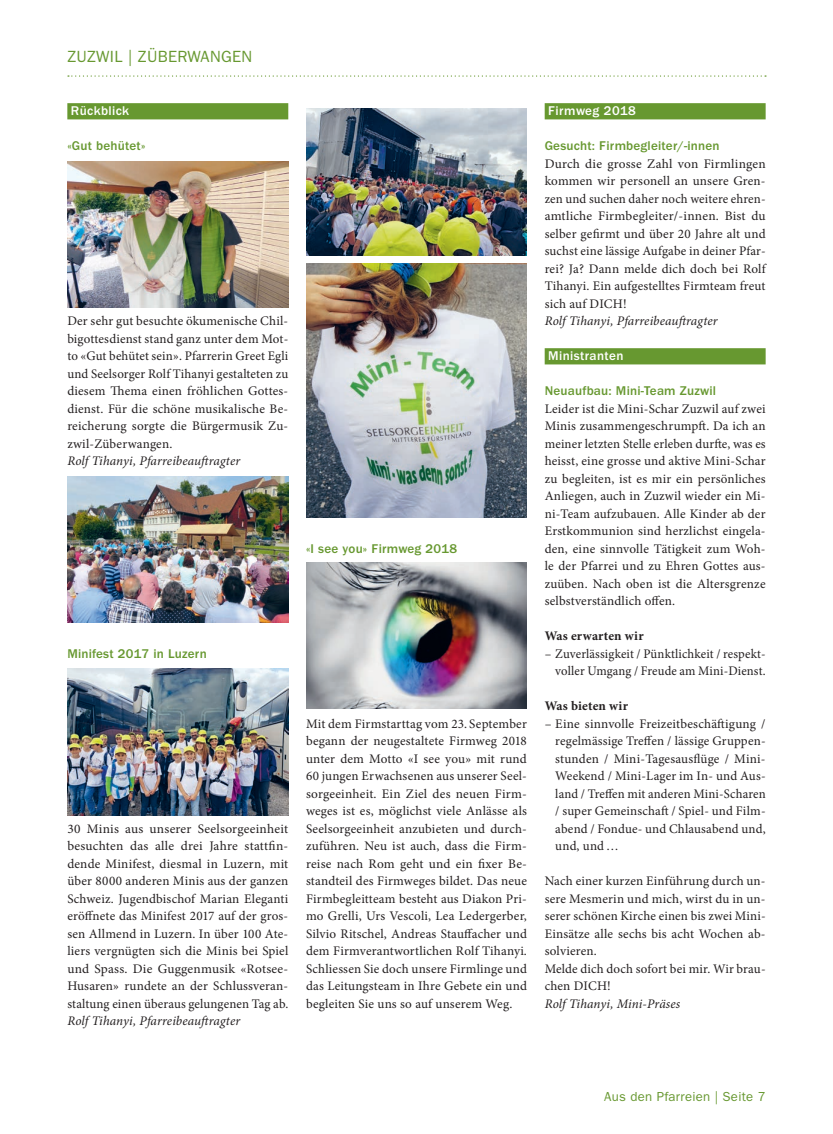
<style>
.page{position:relative;width:833px;height:1134px;background:#fff}
.page>*{position:absolute;margin:0;border:0;box-sizing:border-box;transform-origin:0 0}
.t1{font:16.25px "ITC Franklin Gothic Std";letter-spacing:.02em;color:#679830}
.t2{font:13.12px/17.5px "Minion Pro";letter-spacing:.015em;color:#231f20;text-align:justify}
.t3{font:italic 13.12px "Minion Pro";letter-spacing:.005em;color:#231f20}
.t4{font:500 13.12px "ITC Franklin Gothic Std";letter-spacing:.015em;color:#679830}
.t5{font:500 13.12px "ITC Franklin Gothic Std";letter-spacing:.03em;color:#fff}
.t6{font:700 13.12px "Minion Pro";letter-spacing:.015em;color:#231f20}
.t7{font:13.12px "ITC Franklin Gothic Std";letter-spacing:.02em;color:#679830}
</style>
<div class="page">
<svg style="left:68px;top:75px;width:698px;height:2px"></svg>
<div style="left:67px;top:103px;width:221px;height:16px;background:#679830"></div>
<img style="left:67px;top:161px;width:221px;height:147px">
<img style="left:67px;top:476px;width:221px;height:147px">
<img style="left:67px;top:669px;width:221px;height:146px">
<img style="left:306px;top:108px;width:221px;height:147px">
<img style="left:306px;top:264px;width:221px;height:253px">
<img style="left:306px;top:563px;width:221px;height:146px">
<div style="left:544px;top:103px;width:221px;height:16px;background:#679830"></div>
<div style="left:544px;top:348px;width:221px;height:16px;background:#679830"></div>
<p class="t1" style="left:67px;top:47px;width:186px">ZUZWIL | ZÜBERWANGEN</p>
<p class="t5" style="left:71px;top:103px;width:60px">Rückblick</p>
<p class="t4" style="left:67px;top:138px;width:79px">«Gut behütet»</p>
<p class="t2" style="left:67px;top:312px;width:222px">Der sehr gut besuchte ökumenische Chil&shy;bigottesdienst stand ganz unter dem Mot&shy;to «Gut behütet sein». Pfarrerin Greet Egli und Seelsorger Rolf Tihanyi gestalteten zu diesem Thema einen fröhlichen Gottes&shy;dienst. Für die schöne musikalische Be&shy;reicherung sorgte die Bürgermusik Zu&shy;zwil-Züberwangen.</p>
<p class="t3" style="left:67px;top:452px;width:174px">Rolf Tihanyi, Pfarreibeauftragter</p>
<p class="t4" style="left:306px;top:541px;width:152px">«I see you» Firmweg 2018</p>
<p class="t4" style="left:67px;top:646px;width:141px">Minifest 2017 in Luzern</p>
<p class="t2" style="left:67px;top:820px;width:222px;text-align:left">30 Minis aus unserer Seelsorgeeinheit besuchten das alle drei Jahre stattfin&shy;dende Minifest, diesmal in Luzern, mit über 8000 anderen Minis aus der ganzen Schweiz. Jugendbischof Marian Eleganti eröffnete das Minifest 2017 auf der gros&shy;sen Allmend in Luzern. In über 100 Ate&shy;liers vergnügten sich die Minis bei Spiel und Spass. Die Guggenmusik «Rotsee-Husaren» rundete an der Schlussveran&shy;staltung einen überaus gelungenen Tag ab.</p>
<p class="t3" style="left:67px;top:1012px;width:174px">Rolf Tihanyi, Pfarreibeauftragter</p>
<p class="t2" style="left:306px;top:715px;width:222px">Mit dem Firmstarttag vom 23. September begann der neugestaltete Firmweg 2018 unter dem Motto «I see you» mit rund 60 jungen Erwachsenen aus unserer Seel&shy;sorgeeinheit. Ein Ziel des neuen Firm&shy;weges ist es, möglichst viele Anlässe als Seelsorgeeinheit anzubieten und durch&shy;zuführen. Neu ist auch, dass die Firm&shy;reise nach Rom geht und ein fixer Be&shy;standteil des Firmweges bildet. Das neue Firmbegleitteam besteht aus Diakon Pri&shy;mo Grelli, Urs Vescoli, Lea Ledergerber, Silvio Ritschel, Andreas Stauffacher und dem Firmverantwortlichen Rolf Tihanyi.<br>Schliessen Sie doch unsere Firmlinge und das Leitungsteam in Ihre Gebete ein und begleiten Sie uns so auf unserem Weg.</p>
<p class="t5" style="left:548px;top:103px;width:89px">Firmweg 2018</p>
<p class="t4" style="left:544px;top:138px;width:176px">Gesucht: Firmbegleiter/-innen</p>
<p class="t2" style="left:544px;top:155px;width:222px">Durch die grosse Zahl von Firmlingen kommen wir personell an unsere Gren&shy;zen und suchen daher noch weitere ehren&shy;amtliche Firmbegleiter/-innen. Bist du selber gefirmt und über 20 Jahre alt und suchst eine lässige Aufgabe in deiner Pfar&shy;rei? Ja? Dann melde dich doch bei Rolf Tihanyi. Ein aufgestelltes Firmteam freut sich auf DICH!</p>
<p class="t3" style="left:544px;top:312px;width:174px">Rolf Tihanyi, Pfarreibeauftragter</p>
<p class="t5" style="left:548px;top:348px;width:77px">Ministranten</p>
<p class="t4" style="left:544px;top:383px;width:173px">Neuaufbau: Mini-Team Zuzwil</p>
<p class="t2" style="left:544px;top:400px;width:222px">Leider ist die Mini-Schar Zuzwil auf zwei Minis zusammengeschrumpft. Da ich an meiner letzten Stelle erleben durfte, was es heisst, eine grosse und aktive Mini-Schar zu begleiten, ist es mir ein persönliches Anliegen, auch in Zuzwil wieder ein Mi&shy;ni-Team aufzubauen. Alle Kinder ab der Erstkommunion sind herzlichst eingela&shy;den, eine sinnvolle Tätigkeit zum Woh&shy;le der Pfarrei und zu Ehren Gottes aus&shy;zuüben. Nach oben ist die Altersgrenze selbstverständlich offen.</p>
<p class="t6" style="left:544px;top:627px;width:100px">Was erwarten wir</p>
<p class="t2" style="left:544px;top:645px;width:222px;text-align:right">– Zuverlässigkeit / Pünktlichkeit / respekt&shy;voller Umgang / Freude am Mini-Dienst.</p>
<p class="t6" style="left:544px;top:697px;width:85px">Was bieten wir</p>
<p class="t2" style="left:555px;top:715px;width:212px;text-indent:-11px">– Eine sinnvolle Freizeitbeschäftigung / regelmässige Treffen / lässige Gruppen&shy;stunden / Mini-Tagesausflüge / Mini-Weekend / Mini-Lager im In- und Aus&shy;land / Treffen mit anderen Mini-Scharen / super Gemeinschaft / Spiel- und Film&shy;abend / Fondue- und Chlausabend und, und, und…</p>
<p class="t2" style="left:544px;top:872px;width:222px;text-align:left">Nach einer kurzen Einführung durch un&shy;sere Mesmerin und mich, wirst du in un&shy;serer schönen Kirche einen bis zwei Mini-<br>Einsätze alle sechs bis acht Wochen ab&shy;solvieren.<br>Melde dich doch sofort bei mir. Wir brau&shy;chen DICH!</p>
<p class="t3" style="left:544px;top:995px;width:137px">Rolf Tihanyi, Mini-Präses</p>
<p class="t7" style="left:604px;top:1089px;width:163px">Aus den Pfarreien | Seite 7</p>
</div>
